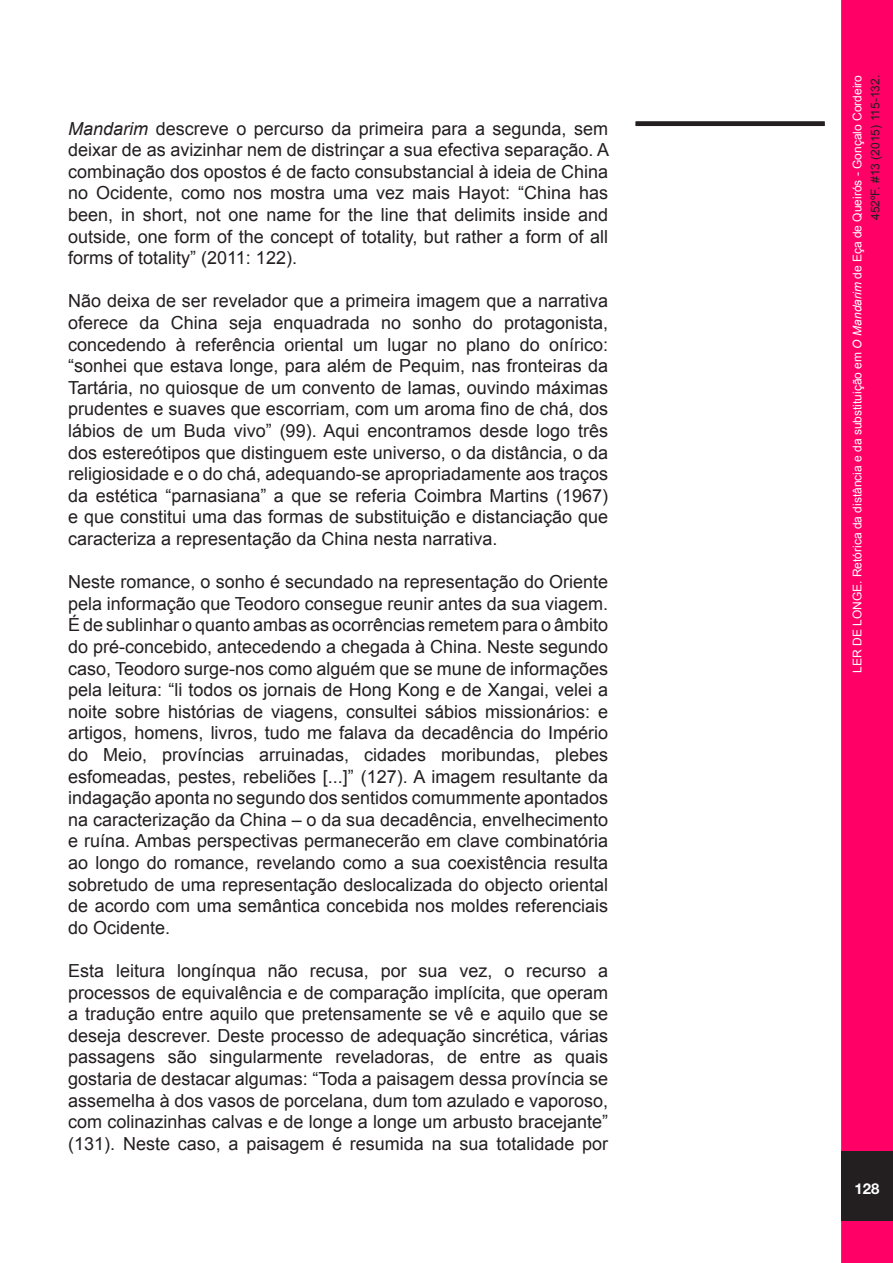
<style>
.page{position:relative;width:893px;height:1263px;background:#fff}
.page>*{position:absolute;margin:0;border:0;box-sizing:border-box;transform-origin:0 0}
.t1{font:18px/21.6px "Arial";color:#231f20;text-align:justify}
.t2{font:700 15px "Helvetica Neue";color:#fff}
.t3{font:12px/18px "Arial";color:#fff;text-align:right}
.s1{font-style:italic}
.s2{color:#231f20}
</style>
<div class="page">
<div style="left:843px;top:2px;width:48px;height:1259px;background:#f06"></div>
<div style="left:841px;top:0;width:52px;height:1263px;border:3px solid #f06"></div>
<div style="left:841px;top:1151px;width:52px;height:70px;background:#231f20"></div>
<div style="left:636px;top:121px;width:189px;height:5px;background:#231f20"></div>
<p class="t1" style="left:68px;top:117px;width:542px"><span class="s1">Mandarim</span> descreve o percurso da primeira para a segunda, sem deixar de as avizinhar nem de distrinçar a sua efectiva separação. A combinação dos opostos é de facto consubstancial à ideia de China no Ocidente, como nos mostra uma vez mais Hayot: “China has been, in short, not one name for the line that delimits inside and outside, one form of the concept of totality, but rather a form of all forms of totality” (2011: 122).</p>
<p class="t1" style="left:68px;top:290px;width:541px">Não deixa de ser revelador que a primeira imagem que a narrativa oferece da China seja enquadrada no sonho do protagonista, concedendo à referência oriental um lugar no plano do onírico: “sonhei que estava longe, para além de Pequim, nas fronteiras da Tartária, no quiosque de um convento de lamas, ouvindo máximas prudentes e suaves que escorriam, com um aroma fino de chá, dos lábios de um Buda vivo” (99). Aqui encontramos desde logo três dos estereótipos que distinguem este universo, o da distância, o da religiosidade e o do chá, adequando-se apropriadamente aos traços da estética “parnasiana” a que se referia Coimbra Martins (1967) e que constitui uma das formas de substituição e distanciação que caracteriza a representação da China nesta narrativa.</p>
<p class="t1" style="left:68px;top:571px;width:541px">Neste romance, o sonho é secundado na representação do Oriente pela informação que Teodoro consegue reunir antes da sua viagem.<br>É de sublinhar o quanto ambas as ocorrências remetem para o âmbito do pré-concebido, antecedendo a chegada à China. Neste segundo caso, Teodoro surge-nos como alguém que se mune de informações pela leitura: “li todos os jornais de Hong Kong e de Xangai, velei a noite sobre histórias de viagens, consultei sábios missionários: e artigos, homens, livros, tudo me falava da decadência do Império do Meio, províncias arruinadas, cidades moribundas, plebes esfomeadas, pestes, rebeliões [...]” (127). A imagem resultante da indagação aponta no segundo dos sentidos comummente apontados na caracterização da China – o da sua decadência, envelhecimento e ruína. Ambas perspectivas permanecerão em clave combinatória ao longo do romance, revelando como a sua coexistência resulta sobretudo de uma representação deslocalizada do objecto oriental de acordo com uma semântica concebida nos moldes referenciais do Ocidente.</p>
<p class="t1" style="left:68px;top:960px;width:541px">Esta leitura longínqua não recusa, por sua vez, o recurso a processos de equivalência e de comparação implícita, que operam a tradução entre aquilo que pretensamente se vê e aquilo que se deseja descrever. Deste processo de adequação sincrética, várias passagens são singularmente reveladoras, de entre as quais gostaria de destacar algumas: “Toda a paisagem dessa província se assemelha à dos vasos de porcelana, dum tom azulado e vaporoso, com colinazinhas calvas e de longe a longe um arbusto bracejante” (131). Neste caso, a paisagem é resumida na sua totalidade por</p>
<p class="t3" style="left:848px;top:673px;width:599px;rotate:-90deg">LER DE LONGE. Retórica da distância e da substituição em <span class="s1">O Mandarim</span> de Eça de Queirós - Gonçalo Cordeiro<br><span class="s2">452ºF. #13 (2015) 115-132.</span></p>
<p class="t2" style="left:854px;top:1179px;width:27px">128</p>
</div>
